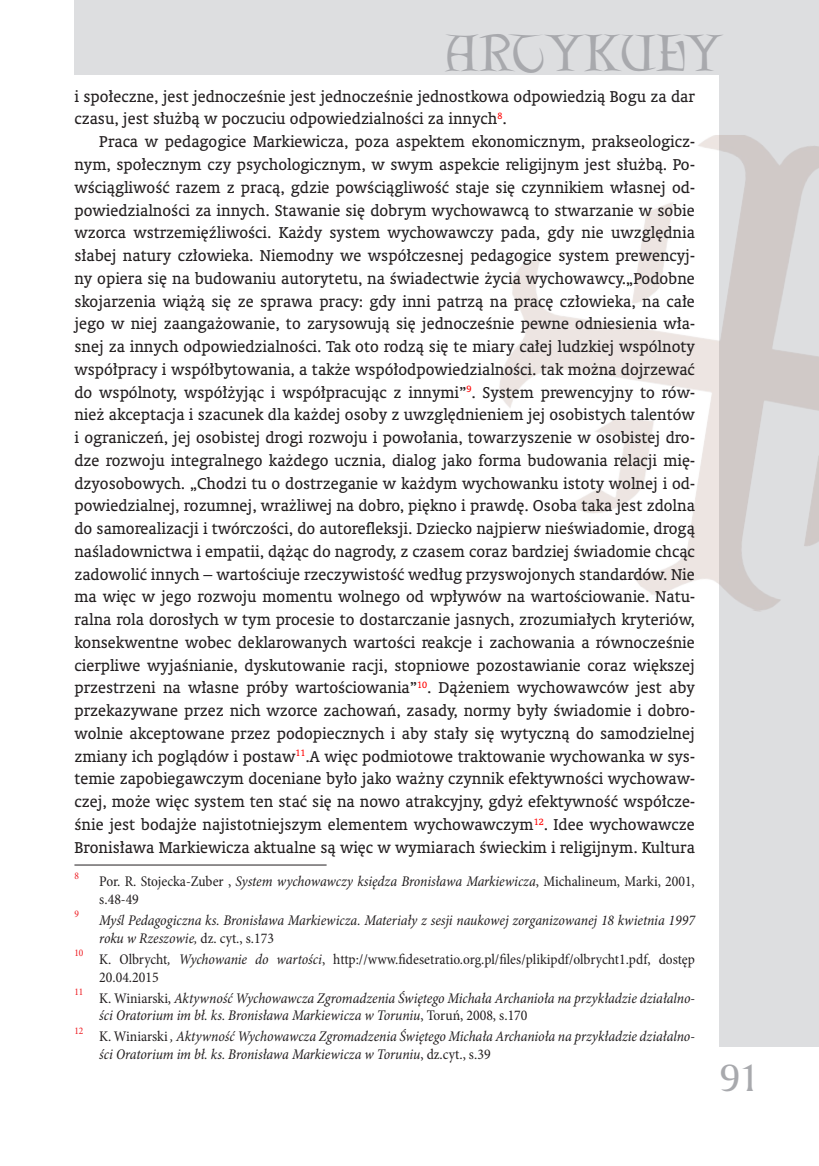
<style>
.page{position:relative;width:819px;height:1166px;background:#fff}
.page>*{position:absolute;margin:0;border:0;box-sizing:border-box;transform-origin:0 0}
.t1{font:46.55px "Lettergical PL";letter-spacing:-.005em;color:#a8a9ad}
.t2{font:36.75px "Amerigo PL";color:#a8a9ad}
.Normalny_wrd_7{font:15.75px/22.8px "Oranda PL";color:#231f20}
.przypisy_PK{font:italic condensed 14.88px/17.8px "Minion Pro";letter-spacing:-.005em;color:#231f20}
.przypisy_PK-2{font:condensed 14.88px/17.8px "Minion Pro";color:#231f20}
.przypisy_PK-3{font:condensed 10.15px "Minion Pro";color:#ee1d23}
.s1{font-style:italic}
.s2{font-style:normal}
</style>
<div class="page">
<div style="left:719px;top:0;width:100px;height:1047px;background:#dddee0"></div>
<div style="left:74px;top:0;width:745px;height:74px;background:#dddee0"></div>
<img style="left:499px;top:135px;width:320px;height:477px">
<hr style="left:74px;top:864px;width:252px;height:1px;background:#231f20">
<h1 class="t1" style="left:445px;top:25px;width:279px">ARTYKUŁY</h1>
<p class="Normalny_wrd_7" style="left:74px;top:85px;width:622px">i społeczne, jest jednocześnie jest jednocześnie jednostkowa odpowiedzią Bogu za dar czasu, jest służbą w poczuciu odpowiedzialności za innych<sup>8</sup>.</p>
<p class="Normalny_wrd_7" style="left:74px;top:130px;width:622px;text-align:justify;text-indent:25px">Praca w pedagogice Markiewicza, poza aspektem ekonomicznym, prakseologicz&shy;nym, społecznym czy psychologicznym, w swym aspekcie religijnym jest służbą. Po&shy;wściągliwość razem z pracą, gdzie powściągliwość staje się czynnikiem własnej od&shy;powiedzialności za innych. Stawanie się dobrym wychowawcą to stwarzanie w sobie wzorca wstrzemięźliwości. Każdy system wychowawczy pada, gdy nie uwzględnia słabej natury człowieka. Niemodny we współczesnej pedagogice system prewencyj&shy;ny opiera się na budowaniu autorytetu, na świadectwie życia wychowawcy.„Podobne skojarzenia wiążą się ze sprawa pracy: gdy inni patrzą na pracę człowieka, na całe jego w niej zaangażowanie, to zarysowują się jednocześnie pewne odniesienia wła&shy;snej za innych odpowiedzialności. Tak oto rodzą się te miary całej ludzkiej wspólnoty współpracy i współbytowania, a także współodpowiedzialności. tak można dojrzewać do wspólnoty, współżyjąc i współpracując z innymi”<sup>9</sup>. System prewencyjny to rów&shy;nież akceptacja i szacunek dla każdej osoby z uwzględnieniem jej osobistych talentów i ograniczeń, jej osobistej drogi rozwoju i powołania, towarzyszenie w osobistej dro&shy;dze rozwoju integralnego każdego ucznia, dialog jako forma budowania relacji mię&shy;dzyosobowych. „Chodzi tu o dostrzeganie w każdym wychowanku istoty wolnej i od&shy;powiedzialnej, rozumnej, wrażliwej na dobro, piękno i prawdę. Osoba taka jest zdolna do samorealizacji i twórczości, do autorefleksji. Dziecko najpierw nieświadomie, drogą naśladownictwa i empatii, dążąc do nagrody, z czasem coraz bardziej świadomie chcąc zadowolić innych – wartościuje rzeczywistość według przyswojonych standardów. Nie ma więc w jego rozwoju momentu wolnego od wpływów na wartościowanie. Natu&shy;ralna rola dorosłych w tym procesie to dostarczanie jasnych, zrozumiałych kryteriów, konsekwentne wobec deklarowanych wartości reakcje i zachowania a równocześnie cierpliwe wyjaśnianie, dyskutowanie racji, stopniowe pozostawianie coraz większej przestrzeni na własne próby wartościowania”<sup>10</sup>. Dążeniem wychowawców jest aby przekazywane przez nich wzorce zachowań, zasady, normy były świadomie i dobro&shy;wolnie akceptowane przez podopiecznych i aby stały się wytyczną do samodzielnej zmiany ich poglądów i postaw<sup>11</sup>.A więc podmiotowe traktowanie wychowanka w sys&shy;temie zapobiegawczym doceniane było jako ważny czynnik efektywności wychowaw&shy;czej, może więc system ten stać się na nowo atrakcyjny, gdyż efektywność współcze&shy;śnie jest bodajże najistotniejszym elementem wychowawczym<sup>12</sup>. Idee wychowawcze Bronisława Markiewicza aktualne są więc w wymiarach świeckim i religijnym. Kultura</p>
<p class="przypisy_PK-3" style="left:74px;top:868px;width:6px">8</p>
<p class="przypisy_PK-2" style="left:99px;top:872px;width:597px">Por. R. Stojecka-Zuber , <span class="s1">System wychowawczy księdza Bronisława Markiewicza</span>, Michalineum, Marki, 2001, s.48-49</p>
<p class="przypisy_PK-3" style="left:74px;top:907px;width:6px">9</p>
<p class="przypisy_PK" style="left:99px;top:911px;width:597px">Myśl Pedagogiczna ks. Bronisława Markiewicza. Materiały z sesji naukowej zorganizowanej 18 kwietnia 1997 roku w Rzeszowie, <span class="s2">dz. cyt., s.173</span></p>
<p class="przypisy_PK-3" style="left:74px;top:946px;width:11px">10</p>
<p class="przypisy_PK-2" style="left:99px;top:950px;width:597px">K. Olbrycht<span class="s1">, Wychowanie do wartości</span>, http://www.fidesetratio.org.pl/files/plikipdf/olbrycht1.pdf, dostęp<br>20.04.2015</p>
<p class="przypisy_PK-3" style="left:74px;top:985px;width:11px">11</p>
<p class="przypisy_PK" style="left:99px;top:989px;width:597px"><span class="s2">K. Winiarski,</span> Aktywność Wychowawcza Zgromadzenia Świętego Michała Archanioła na przykładzie działalno&shy;ści Oratorium im bł. ks. Bronisława Markiewicza w Toruniu<span class="s2">, Toruń, 2008, s.170</span></p>
<p class="przypisy_PK-3" style="left:74px;top:1024px;width:11px">12</p>
<p class="przypisy_PK" style="left:99px;top:1028px;width:597px"><span class="s2">K. Winiarski</span> , Aktywność Wychowawcza Zgromadzenia Świętego Michała Archanioła na przykładzie działalno&shy;ści Oratorium im bł. ks. Bronisława Markiewicza w Toruniu<span class="s2">, dz.cyt., s.39</span></p>
<h2 class="t2" style="left:719px;top:1053px;width:41px">91</h2>
</div>
